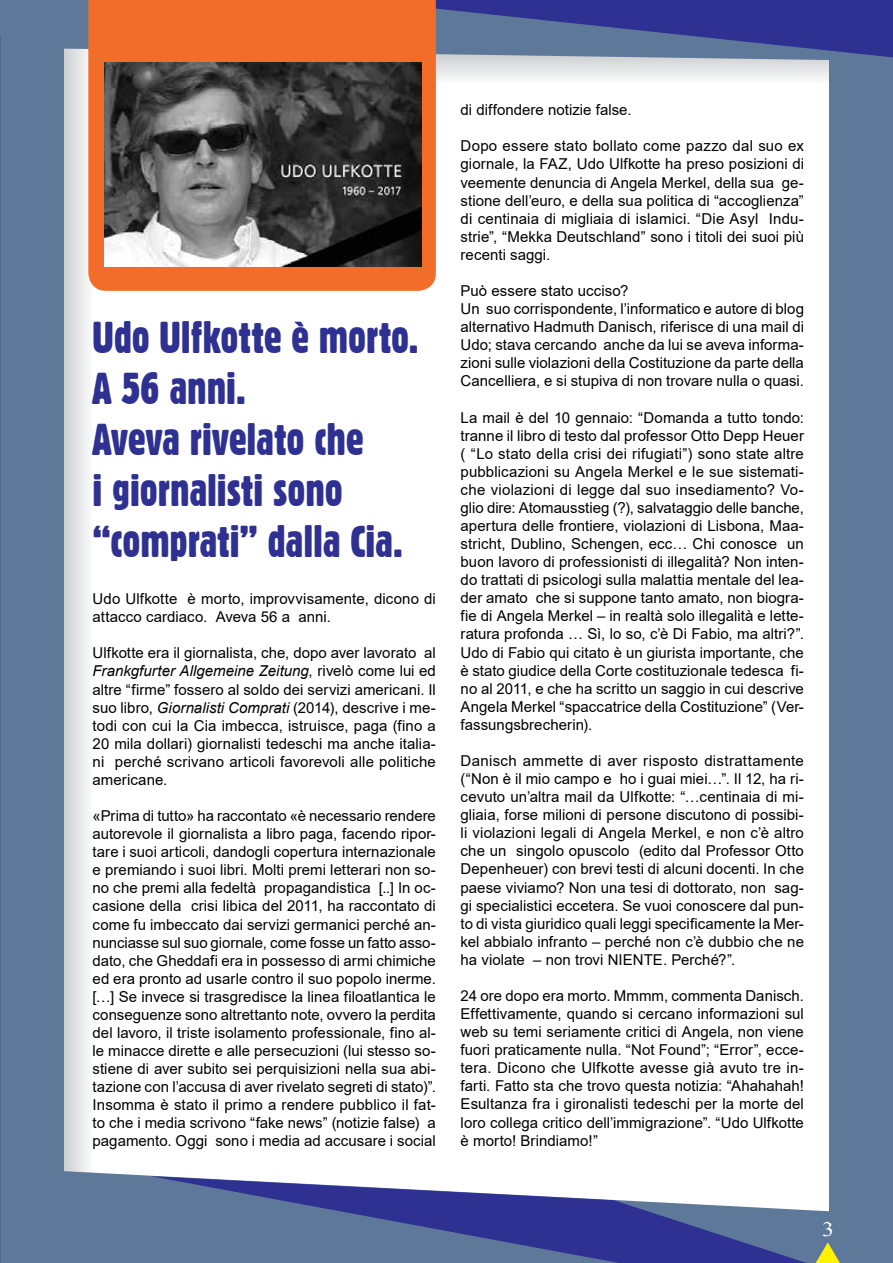
<style>
.page{position:relative;width:893px;height:1263px;background:#fff}
.page>*{position:absolute;margin:0;border:0;box-sizing:border-box;transform-origin:0 0}
.t1{font:43.5px/51px "Gothic 821 Condensed BT";letter-spacing:-.005em;color:#2e3092}
.t2{font:20.7px "Times New Roman";color:#fff;scale:1.16 1}
.t3{font:15px/18.1px "Arial";letter-spacing:.005em;color:#000;text-align:justify}
.s1{font-style:italic}
</style>
<div class="page">
<svg style="left:64px;top:61px;width:24px;height:1107px;background:#dcddde"></svg>
<svg style="left:436px;top:61px;width:393px;height:18px"></svg>
<svg style="left:64px;top:0;width:765px;height:61px;background:#9ba8ba"></svg>
<svg style="left:64px;top:1168px;width:829px;height:95px"></svg>
<svg style="left:150px;top:1176px;width:657px;height:87px"></svg>
<svg style="left:816px;top:1242px;width:24px;height:21px"></svg>
<div style="left:0;top:0;width:64px;height:1263px;background:#5e789a"></div>
<div style="left:829px;top:0;width:64px;height:1222px;background:#5e789a"></div>
<svg style="left:436px;top:0;width:457px;height:57px;background:#434f95"></svg>
<div style="left:88px;top:0;width:348px;height:291px;background:#f36d2a"></div>
<div style="left:0;top:1195px;width:142px;height:68px;background:#5e789a"></div>
<img style="left:105px;top:63px;width:317px;height:204px">
<h1 class="t1" style="left:93px;top:312px;width:327px">Udo Ulfkotte è morto.<br>A 56 anni.<br>Aveva rivelato che<br>i giornalisti sono “comprati” dalla Cia.</h1>
<p class="t3" style="left:93px;top:590px;width:345px">Udo Ulfkotte è morto, improvvisamente, dicono di attacco cardiaco. Aveva 56 a anni.</p>
<p class="t3" style="left:93px;top:644px;width:345px">Ulfkotte era il giornalista, che, dopo aver lavorato al <span class="s1">Frankgfurter Allgemeine Zeitung</span>, rivelò come lui ed altre “firme” fossero al soldo dei servizi americani. Il suo libro, <span class="s1">Giornalisti Comprati</span> (2014), descrive i me&shy;todi con cui la Cia imbecca, istruisce, paga (fino a 20 mila dollari) giornalisti tedeschi ma anche italia&shy;ni perché scrivano articoli favorevoli alle politiche americane.</p>
<p class="t3" style="left:93px;top:807px;width:345px">«Prima di tutto» ha raccontato «è necessario rendere autorevole il giornalista a libro paga, facendo ripor&shy;tare i suoi articoli, dandogli copertura internazionale e premiando i suoi libri. Molti premi letterari non so&shy;no che premi alla fedeltà propagandistica [..] In oc&shy;casione della crisi libica del 2011, ha raccontato di come fu imbeccato dai servizi germanici perché an&shy;nunciasse sul suo giornale, come fosse un fatto asso&shy;dato, che Gheddafi era in possesso di armi chimiche ed era pronto ad usarle contro il suo popolo inerme. […] Se invece si trasgredisce la linea filoatlantica le conseguenze sono altrettanto note, ovvero la perdita del lavoro, il triste isolamento professionale, fino al&shy;le minacce dirette e alle persecuzioni (lui stesso so&shy;stiene di aver subito sei perquisizioni nella sua abi&shy;tazione con l’accusa di aver rivelato segreti di stato)”.<br>Insomma è stato il primo a rendere pubblico il fat&shy;to che i media scrivono “fake news” (notizie false) a pagamento. Oggi sono i media ad accusare i social</p>
<p class="t3" style="left:461px;top:101px;width:173px">di diffondere notizie false.</p>
<p class="t3" style="left:461px;top:137px;width:345px">Dopo essere stato bollato come pazzo dal suo ex giornale, la FAZ, Udo Ulfkotte ha preso posizioni di veemente denuncia di Angela Merkel, della sua ge&shy;stione dell’euro, e della sua politica di “accoglienza” di centinaia di migliaia di islamici. “Die Asyl Indu&shy;strie”, “Mekka Deutschland” sono i titoli dei suoi più recenti saggi.</p>
<p class="t3" style="left:461px;top:282px;width:345px;text-align:left">Può essere stato ucciso?<br>Un suo corrispondente, l’informatico e autore di blog alternativo Hadmuth Danisch, riferisce di una mail di Udo; stava cercando anche da lui se aveva informa&shy;zioni sulle violazioni della Costituzione da parte della Cancelliera, e si stupiva di non trovare nulla o quasi.</p>
<p class="t3" style="left:461px;top:408px;width:345px">La mail è del 10 gennaio: “Domanda a tutto tondo: tranne il libro di testo dal professor Otto Depp Heuer ( “Lo stato della crisi dei rifugiati”) sono state altre pubblicazioni su Angela Merkel e le sue sistemati&shy;che violazioni di legge dal suo insediamento? Vo&shy;glio dire: Atomausstieg (?), salvataggio delle banche, apertura delle frontiere, violazioni di Lisbona, Maa&shy;stricht, Dublino, Schengen, ecc… Chi conosce un buon lavoro di professionisti di illegalità? Non inten&shy;do trattati di psicologi sulla malattia mentale del lea&shy;der amato che si suppone tanto amato, non biogra&shy;fie di Angela Merkel – in realtà solo illegalità e lette&shy;ratura profonda … Sì, lo so, c’è Di Fabio, ma altri?”.<br>Udo di Fabio qui citato è un giurista importante, che è stato giudice della Corte costituzionale tedesca fi&shy;no al 2011, e che ha scritto un saggio in cui descrive Angela Merkel “spaccatrice della Costituzione” (Ver&shy;fassungsbrecherin).</p>
<p class="t3" style="left:461px;top:751px;width:345px">Danisch ammette di aver risposto distrattamente (“Non è il mio campo e ho i guai miei…”. Il 12, ha ri&shy;cevuto un’altra mail da Ulfkotte: “…centinaia di mi&shy;gliaia, forse milioni di persone discutono di possibi&shy;li violazioni legali di Angela Merkel, e non c’è altro che un singolo opuscolo (edito dal Professor Otto Depenheuer) con brevi testi di alcuni docenti. In che paese viviamo? Non una tesi di dottorato, non sag&shy;gi specialistici eccetera. Se vuoi conoscere dal pun&shy;to di vista giuridico quali leggi specificamente la Mer&shy;kel abbialo infranto – perché non c’è dubbio che ne ha violate – non trovi NIENTE. Perché?”.</p>
<p class="t3" style="left:461px;top:986px;width:345px">24 ore dopo era morto. Mmmm, commenta Danisch.<br>Effettivamente, quando si cercano informazioni sul web su temi seriamente critici di Angela, non viene fuori praticamente nulla. “Not Found”; “Error”, ecce&shy;tera. Dicono che Ulfkotte avesse già avuto tre in&shy;farti. Fatto sta che trovo questa notizia: “Ahahahah!<br>Esultanza fra i gironalisti tedeschi per la morte del loro collega critico dell’immigrazione”. “Udo Ulfkotte è morto! Brindiamo!”</p>
<h2 class="t2" style="left:822px;top:1214px;width:12px">3</h2>
</div>
